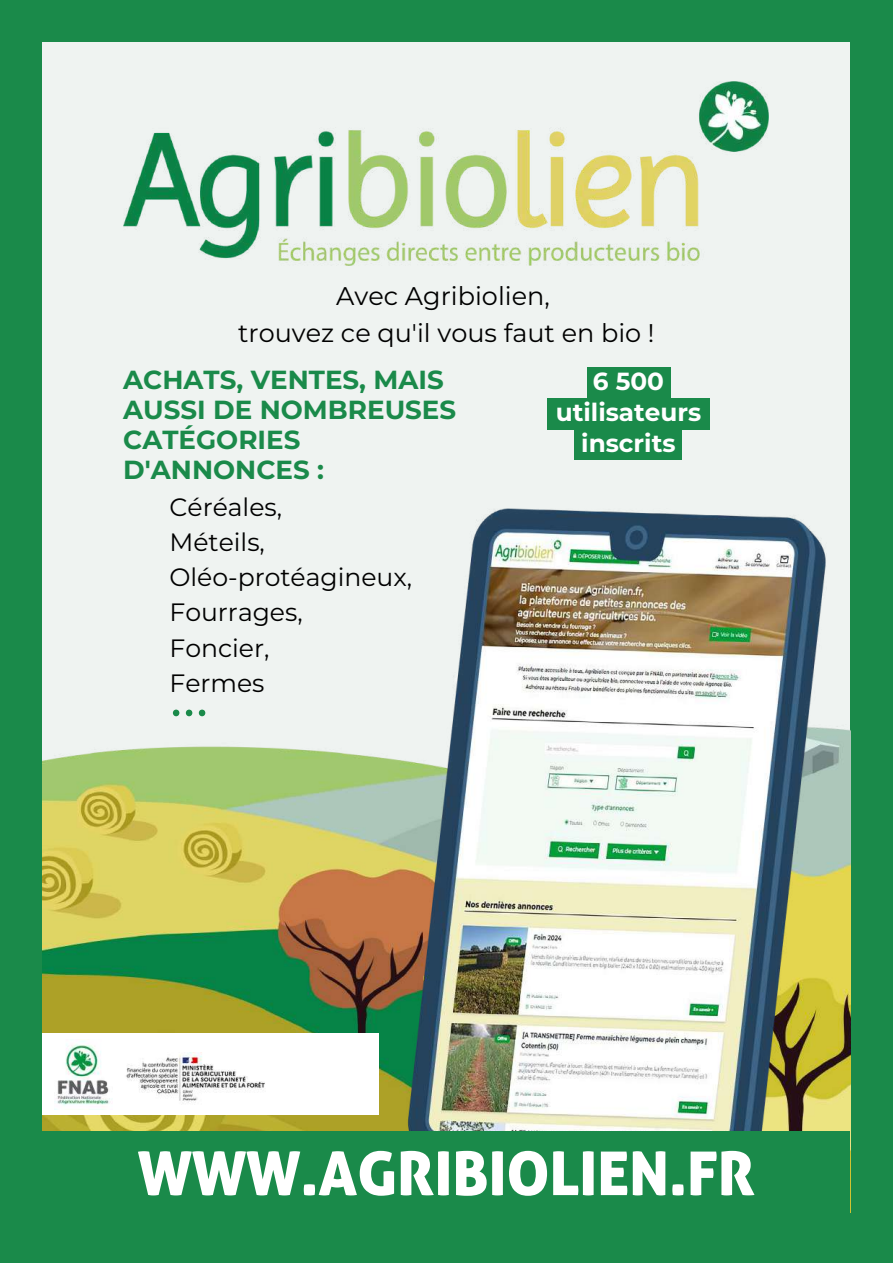
<style>
.page{position:relative;width:893px;height:1263px;background:#1a8a4a}
.page>*{position:absolute;margin:0;border:0;box-sizing:border-box;transform-origin:0 0}
.t1{font:61.2px "Montserrat";color:#1a8a4a}
.t2{font:60.6px "Aller Display";color:#fff}
.t3{font:700 26.1px/30.2px "Montserrat";color:#1a8a4a}
.t4{font:25.5px/36.9px "Montserrat";color:#000;text-align:center}
.t5{font:25.05px/35.1px "Montserrat";color:#000}
.t6{font:700 24.75px/30.9px "Montserrat";color:#fff;text-align:center}
</style>
<div class="page">
<div style="left:43px;top:43px;width:807px;height:738px;background:#eff3f1"></div>
<img style="left:43px;top:367px;width:807px;height:764px">
<div style="left:43px;top:1033px;width:336px;height:82px;background:#fff"></div>
<img style="left:55px;top:1041px;width:55px;height:65px">
<img style="left:126px;top:1053px;width:139px;height:50px">
<img style="left:123px;top:81px;width:646px;height:185px">
<img style="left:406px;top:508px;width:420px;height:623px">
<div style="left:587px;top:368px;width:83px;height:31px;background:#1a8a4a"></div>
<div style="left:547px;top:398px;width:162px;height:31px;background:#1a8a4a"></div>
<div style="left:575px;top:423px;width:107px;height:36px;background:#1a8a4a"></div>
<p class="t4" style="left:238px;top:276px;width:418px">Avec Agribiolien,<br>trouvez ce qu'il vous faut en bio !</p>
<p class="t3" style="left:123px;top:363px;width:334px">ACHATS, VENTES, MAIS<br>AUSSI DE NOMBREUSES<br>CATÉGORIES<br>D'ANNONCES :</p>
<p class="t5" style="left:169px;top:488px;width:244px">Céréales,<br>Méteils,<br>Oléo-protéagineux,<br>Fourrages,<br>Foncier,<br>Fermes</p>
<h1 class="t1" style="left:170px;top:652px;width:40px">...</h1>
<p class="t6" style="left:556px;top:365px;width:147px">6 500 utilisateurs inscrits</p>
<h2 class="t2" style="left:138px;top:1135px;width:619px">WWW.AGRIBIOLIEN.FR</h2>
</div>
